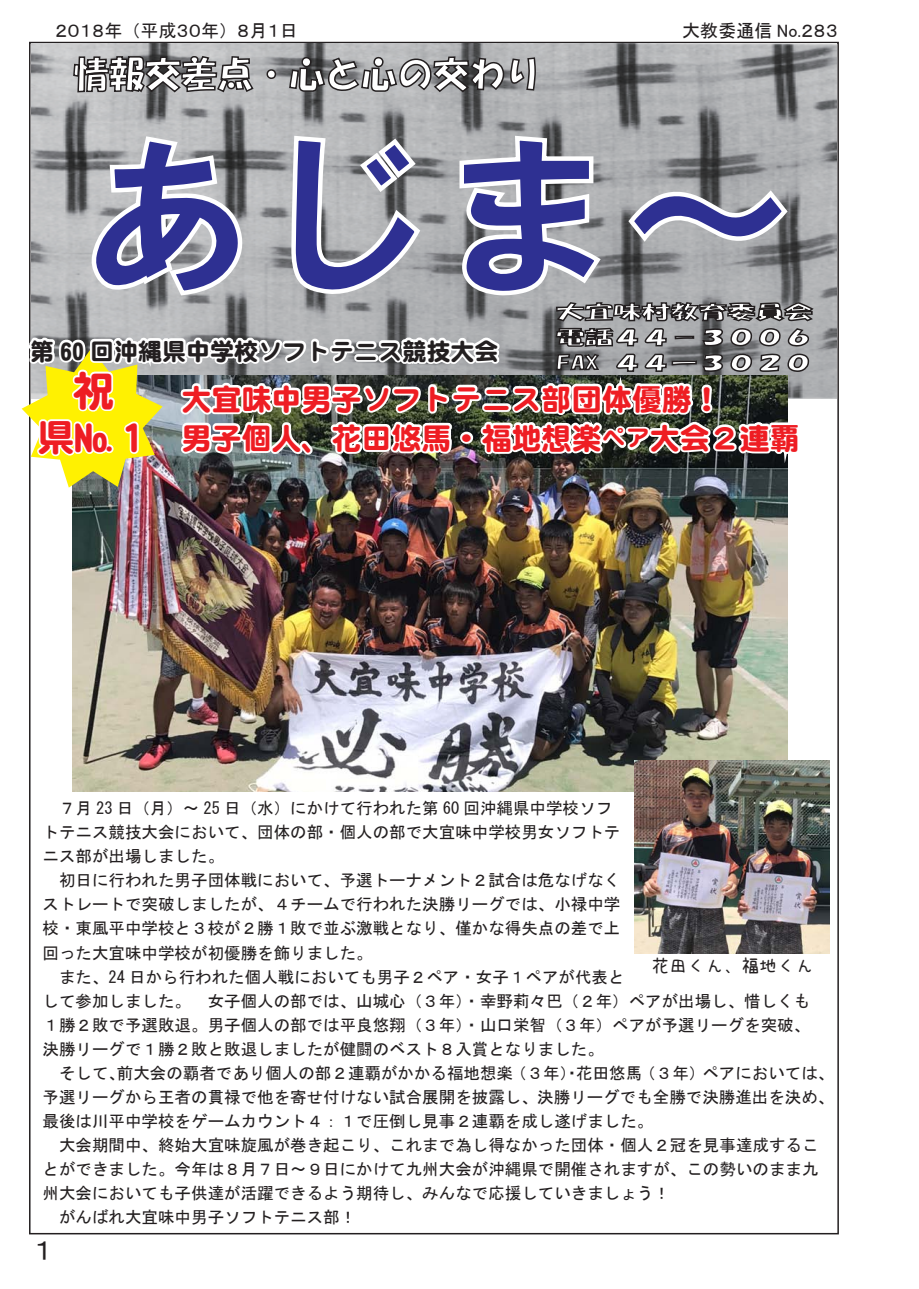
<style>
.page{position:relative;width:919px;height:1289px;background:#fff}
.page>*{position:absolute;margin:0;border:0;box-sizing:border-box;transform-origin:0 0}
.t1{font:180px "HG Soei Kakugothic UB";color:#2e3092}
.t2{font:42.45px "DF Maru Gothic SB WIN RKSJ H";color:#ee1d23}
.t3{font:37.65px "DF Maru Gothic SB WIN RKSJ H";color:#ee1d23}
.t4{font:36px "HG Soei Kakupoptai";color:#fff}
.t5{font:30px/39px "DF Maru Gothic SB WIN RKSJ H";color:#ee1d23}
.t6{font:27px "MS P Gothic";color:#231f20}
.t7{font:24px "DF Maru Gothic SB WIN RKSJ H";color:#231f20}
.t8{font:18.6px/25.5px "HG Soei Kakupoptai";color:#fff;text-align:justify;scale:1.54 1}
.t9{font:18px "MS P Gothic";color:#231f20}
.t10{font:18px "uzura font";color:#231f20}
.t11{font:16.5px/24px "MS Gothic";color:#231f20}
.s1{font-size:24px}
</style>
<div class="page">
<img style="left:32px;top:43px;width:804px;height:355px">
<svg style="left:72px;top:55px;width:182px;height:39px;background:#7c7c7d"></svg>
<svg style="left:265px;top:68px;width:12px;height:12px"></svg>
<svg style="left:288px;top:56px;width:248px;height:38px;background:#7c7c7e"></svg>
<img style="left:73px;top:487px;width:714px;height:305px">
<img style="left:634px;top:760px;width:195px;height:194px">
<svg style="left:21px;top:133px;width:794px;height:354px"></svg>
<p class="t9" style="left:55px;top:21px;width:244px">２０１８年（平成３０年）８月１日</p>
<p class="t9" style="left:682px;top:21px;width:157px">大教委通信 No.２８３</p>
<h3 class="t4" style="left:73px;top:56px;width:469px">情報交差点・心と心の交わり</h3>
<h1 class="t1" style="left:78px;top:126px;width:721px">あじま～</h1>
<p class="t8" style="left:556px;top:299px;width:168px">大宜味村教育委員会電話４４－３００６<br>FAX ４４ー３０２０</p>
<h3 class="t7" style="left:30px;top:339px;width:469px">第 60 回沖縄県中学校ソフトテニス競技大会</h3>
<h2 class="t2" style="left:72px;top:369px;width:44px">祝</h2>
<h3 class="t5" style="left:181px;top:379px;width:620px">大宜味中男子ソフトテニス部団体優勝！<br>男子個人、花田悠馬・福地想楽<span class="s1">ペア</span>大会２連覇</h3>
<h3 class="t3" style="left:37px;top:418px;width:115px">県№１</h3>
<p class="t11" style="left:43px;top:796px;width:793px">　７月 23 日（月）～ 25 日（水）にかけて行われた第 60 回沖縄県中学校ソフ<br>トテニス競技大会において、団体の部・個人の部で大宜味中学校男女ソフトテ<br>ニス部が出場しました。<br>　初日に行われた男子団体戦において、予選トーナメント２試合は危なげなく<br>ストレートで突破しましたが、４チームで行われた決勝リーグでは、小禄中学<br>校・東風平中学校と３校が２勝１敗で並ぶ激戦となり、僅かな得失点の差で上<br>回った大宜味中学校が初優勝を飾りました。<br>　また、24 日から行われた個人戦においても男子２ペア・女子１ペアが代表と<br>して参加しました。　女子個人の部では、山城心（３年）・幸野莉々巴（２年）ペアが出場し、惜しくも<br>１勝２敗で予選敗退。男子個人の部では平良悠翔（３年）・山口栄智（３年）ペアが予選リーグを突破、<br>決勝リーグで１勝２敗と敗退しましたが健闘のベスト８入賞となりました。　　<br>　そして、前大会の覇者であり個人の部２連覇がかかる福地想楽（３年）・花田悠馬（３年）ペアにおいては、予選リーグから王者の貫禄で他を寄せ付けない試合展開を披露し、決勝リーグでも全勝で決勝進出を決め、最後は川平中学校をゲームカウント４：１で圧倒し見事２連覇を成し遂げました。<br>　大会期間中、終始大宜味旋風が巻き起こり、これまで為し得なかった団体・個人２冠を見事達成することができました。今年は８月７日～９日にかけて九州大会が沖縄県で開催されますが、この勢いのまま九州大会においても子供達が活躍できるよう期待し、みんなで応援していきましょう！<br>　がんばれ大宜味中男子ソフトテニス部！</p>
<p class="t10" style="left:651px;top:956px;width:163px">花田くん、福地くん</p>
<h3 class="t6" style="left:34px;top:1236px;width:20px">１</h3>
</div>
